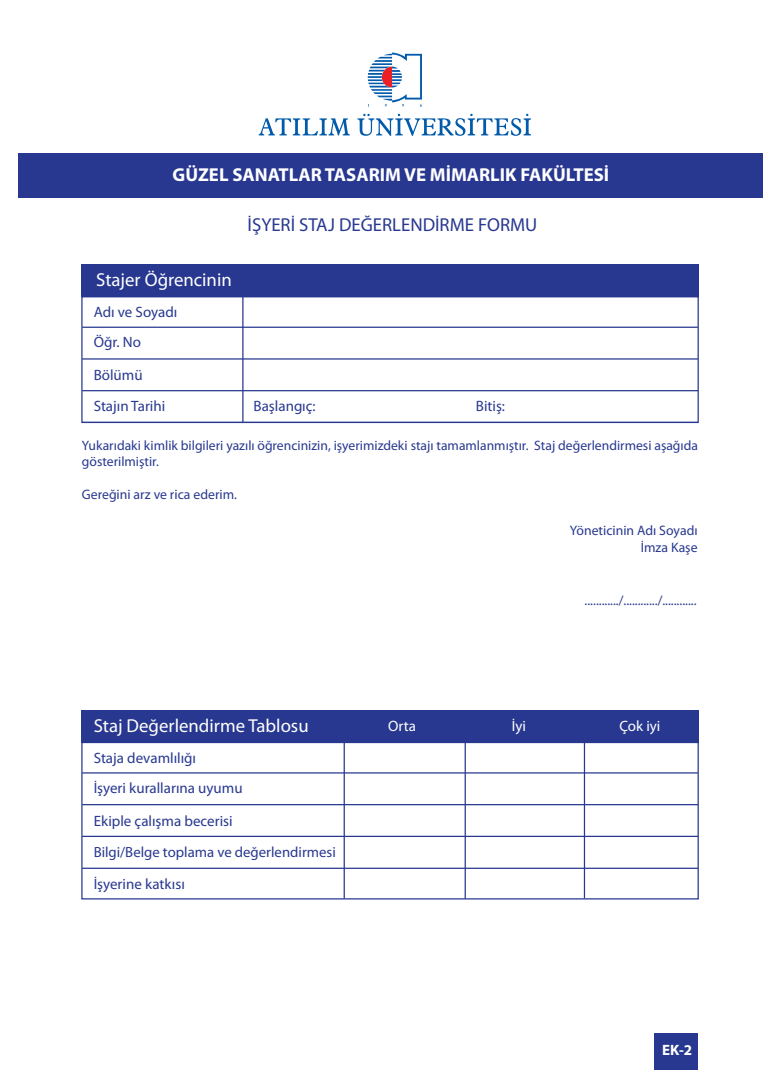
<style>
.page{position:relative;width:780px;height:1088px;background:#fff}
.page>*{position:absolute;margin:0;border:0;box-sizing:border-box;transform-origin:0 0}
.t1{font:18.75px "Myriad Pro";color:#fff}
.t2{font:700 18.75px "Myriad Pro";color:#fff}
.t3{font:18.75px "Myriad Pro";color:#283890}
.t4{font:15px/30.5px "Myriad Pro";color:#283890}
.t5{font:15px "Myriad Pro";color:#fff}
.t6{font:700 15px "Myriad Pro";color:#fff}
.t7{font:14.75px "Myriad Pro";color:#283890}
.t8{font:13.75px/16.5px "Myriad Pro";color:#283890;text-align:right}
.t9{font:13.62px/16.4px "Myriad Pro";color:#283890}
</style>
<div class="page">
<div style="left:18px;top:153px;width:744px;height:45px;background:#283890"></div>
<svg style="left:259px;top:118px;width:91px;height:17px"></svg>
<svg style="left:357px;top:114px;width:174px;height:22px"></svg>
<svg style="left:368px;top:53px;width:54px;height:54px"></svg>
<hr style="left:242px;top:295px;width:1px;height:127px;background:#283890">
<div style="left:81px;top:265px;width:617px;height:32px;background:#283890"></div>
<div style="left:81px;top:296px;width:617px;height:127px;border:1px solid #283890"></div>
<hr style="left:82px;top:327px;width:616px;height:1px;background:#283890">
<hr style="left:82px;top:358px;width:616px;height:2px;background:#283890">
<hr style="left:82px;top:390px;width:616px;height:1px;background:#283890">
<hr style="left:82px;top:422px;width:616px;height:1px;background:#283890">
<hr style="left:343px;top:741px;width:2px;height:158px;background:#283890">
<hr style="left:464px;top:741px;width:2px;height:158px;background:#283890">
<hr style="left:583px;top:741px;width:2px;height:157px;background:#283890">
<div style="left:81px;top:710px;width:617px;height:33px;background:#283890"></div>
<div style="left:81px;top:742px;width:617px;height:157px;border:1px solid #283890"></div>
<hr style="left:82px;top:772px;width:616px;height:1px;background:#283890">
<hr style="left:82px;top:804px;width:616px;height:1px;background:#283890">
<hr style="left:82px;top:836px;width:616px;height:1px;background:#283890">
<hr style="left:82px;top:868px;width:616px;height:1px;background:#283890">
<div style="left:654px;top:1033px;width:44px;height:37px;background:#283890"></div>
<p class="t2" style="left:172px;top:163px;width:438px">GÜZEL SANATLAR TASARIM VE MİMARLIK FAKÜLTESİ</p>
<p class="t3" style="left:247px;top:213px;width:291px">İŞYERİ STAJ DEĞERLENDİRME FORMU</p>
<p class="t1" style="left:90px;top:268px;width:137px">Stajer Öğrencinin</p>
<p class="t4" style="left:94px;top:296px;width:85px">Adı ve Soyadı<br>Öğr. No</p>
<p class="t4" style="left:94px;top:360px;width:73px;line-height:30.9px">Bölümü<br>Stajın Tarihi</p>
<p class="t1" style="left:96px;top:268px;width:137px">Stajer Öğrencinin</p>
<p class="t4" style="left:253px;top:391px;width:64px">Başlangıç:</p>
<p class="t4" style="left:476px;top:391px;width:31px">Bitiş:</p>
<p class="t9" style="left:82px;top:437px;width:617px">Yukarıdaki kimlik bilgileri yazılı öğrencinizin, işyerimizdeki stajı tamamlanmıştır. Staj değerlendirmesi aşağıda gösterilmiştir.</p>
<p class="t8" style="left:82px;top:486px;width:157px">Gereğini arz ve rica ederim.</p>
<p class="t8" style="left:570px;top:522px;width:129px">Yöneticinin Adı Soyadı<br>İmza Kaşe</p>
<p class="t8" style="left:584px;top:592px;width:113px">............/............/............</p>
<p class="t1" style="left:90px;top:714px;width:137px">Stajer Öğrencin n</p>
<p class="t4" style="left:94px;top:742px;width:150px">Staja devamlılığı<br>İşyeri kurallarına uyumu</p>
<p class="t4" style="left:94px;top:805px;width:140px">Ekiple çalışma becerisi</p>
<p class="t7" style="left:94px;top:843px;width:244px">Bilgi/Belge toplama ve değerlendirmesi</p>
<p class="t4" style="left:94px;top:868px;width:93px">İşyerine katkısı</p>
<p class="t1" style="left:94px;top:714px;width:216px">Staj Değerlendirme Tablosu</p>
<p class="t5" style="left:388px;top:717px;width:29px">Orta</p>
<p class="t5" style="left:511px;top:717px;width:16px">İyi</p>
<p class="t5" style="left:619px;top:717px;width:43px">Çok iyi</p>
<p class="t6" style="left:662px;top:1040px;width:32px">EK-2</p>
</div>
